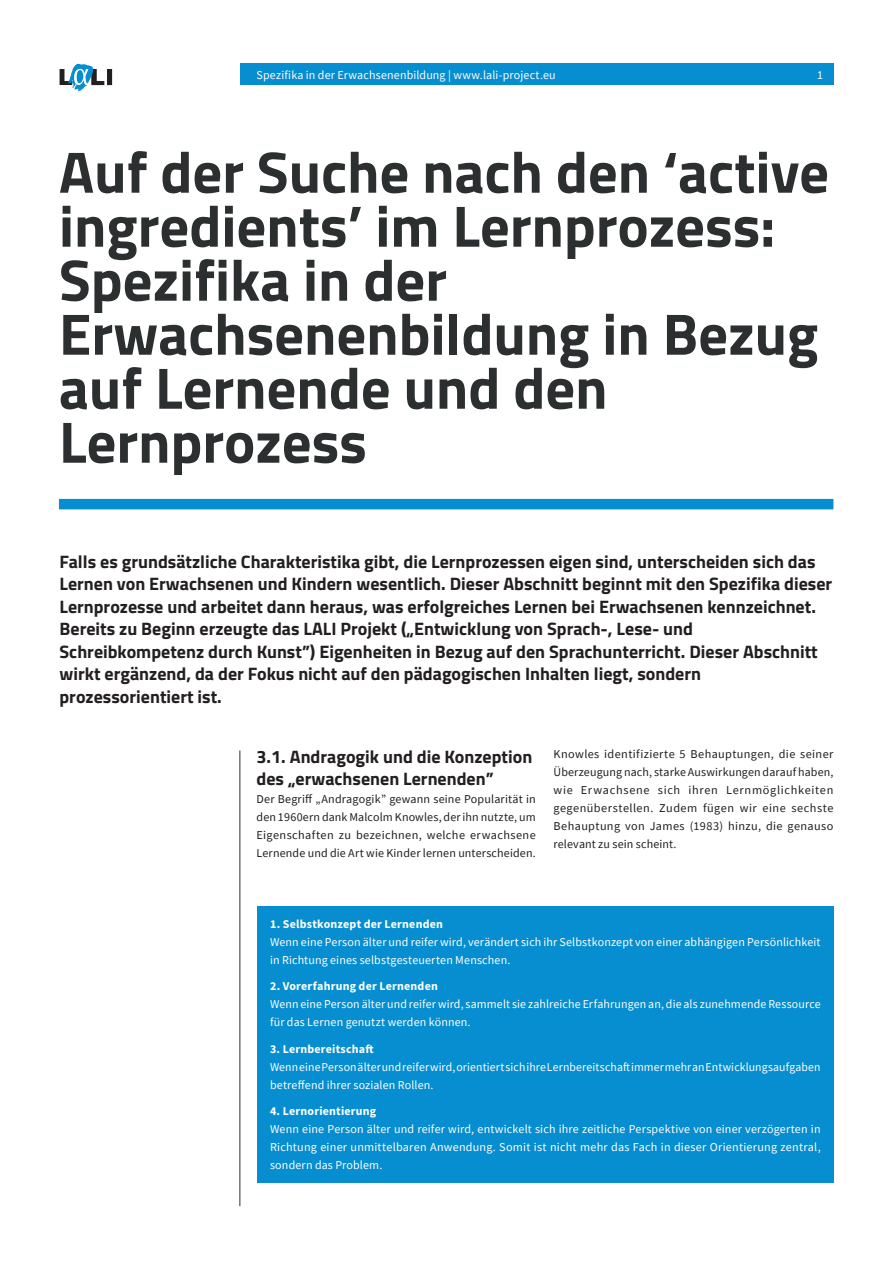
<style>
.page{position:relative;width:893px;height:1263px;background:#fff}
.page>*{position:absolute;margin:0;border:0;box-sizing:border-box;transform-origin:0 0}
.t1{font:700 58.5px/54px "Titillium";color:#2c2f30}
.t2{font:700 18px/22.5px "Titillium";color:#231f20}
.t3{font:12px/18px "Source Sans Pro";letter-spacing:.01em;color:#fff}
.t4{font:12px/18px "Source Sans Pro";letter-spacing:.015em;color:#231f20;text-align:justify}
.t5{font:700 12px "Source Sans Pro";letter-spacing:.015em;color:#fff}
</style>
<div class="page">
<div style="left:240px;top:64px;width:593px;height:21px;background:#068ed0"></div>
<svg style="left:60px;top:64px;width:52px;height:27px"></svg>
<div style="left:59px;top:499px;width:774px;height:10px;background:#068ed0"></div>
<hr style="left:239px;top:750px;width:1px;height:456px;background:#2c2f30">
<div style="left:257px;top:906px;width:576px;height:276px;background:#068ed0"></div>
<p class="t3" style="left:256px;top:66px;width:301px">Spezifika in der Erwachsenenbildung | www.lali-project.eu</p>
<p class="t3" style="left:817px;top:66px;width:7px">1</p>
<h1 class="t1" style="left:59px;top:142px;width:772px">Auf der Suche nach den ‘active ingredients’ im Lernprozess:<br>Spezifika in der<br>Erwachsenenbildung in Bezug auf Lernende und den<br>Lernprozess</h1>
<p class="t2" style="left:60px;top:549px;width:774px">Falls es grundsätzliche Charakteristika gibt, die Lernprozessen eigen sind, unterscheiden sich das Lernen von Erwachsenen und Kindern wesentlich. Dieser Abschnitt beginnt mit den Spezifika dieser Lernprozesse und arbeitet dann heraus, was erfolgreiches Lernen bei Erwachsenen kennzeichnet.<br>Bereits zu Beginn erzeugte das LALI Projekt („Entwicklung von Sprach-, Lese- und Schreibkompetenz durch Kunst”) Eigenheiten in Bezug auf den Sprachunterricht. Dieser Abschnitt wirkt ergänzend, da der Fokus nicht auf den pädagogischen Inhalten liegt, sondern prozessorientiert ist.</p>
<h2 class="t2" style="left:256px;top:744px;width:277px">3.1. Andragogik und die Konzeption des „erwachsenen Lernenden”</h2>
<p class="t4" style="left:256px;top:790px;width:281px">Der Begriff „Andragogik” gewann seine Popularität in den 1960ern dank Malcolm Knowles, der ihn nutzte, um Eigenschaften zu bezeichnen, welche erwachsene Lernende und die Art wie Kinder lernen unterscheiden.</p>
<p class="t4" style="left:554px;top:745px;width:281px">Knowles identifizierte 5 Behauptungen, die seiner Überzeugung nach, starke Auswirkungen darauf haben, wie Erwachsene sich ihren Lernmöglichkeiten gegenüberstellen. Zudem fügen wir eine sechste Behauptung von James (1983) hinzu, die genauso relevant zu sein scheint.</p>
<p class="t5" style="left:270px;top:916px;width:175px">1. Selbstkonzept der Lernenden</p>
<p class="t3" style="left:270px;top:933px;width:552px">Wenn eine Person älter und reifer wird, verändert sich ihr Selbstkonzept von einer abhängigen Persönlichkeit in Richtung eines selbstgesteuerten Menschen.</p>
<p class="t5" style="left:270px;top:979px;width:169px">2. Vorerfahrung der Lernenden</p>
<p class="t3" style="left:270px;top:995px;width:552px">Wenn eine Person älter und reifer wird, sammelt sie zahlreiche Erfahrungen an, die als zunehmende Ressource für das Lernen genutzt werden können.</p>
<p class="t5" style="left:270px;top:1041px;width:105px">3. Lernbereitschaft</p>
<p class="t3" style="left:270px;top:1058px;width:552px">Wenn eine Person älter und reifer wird, orientiert sich ihre Lernbereitschaft immer mehr an Entwicklungsaufgaben betreffend ihrer sozialen Rollen.</p>
<p class="t5" style="left:270px;top:1104px;width:108px">4. Lernorientierung</p>
<p class="t3" style="left:270px;top:1120px;width:552px;text-align:justify">Wenn eine Person älter und reifer wird, entwickelt sich ihre zeitliche Perspektive von einer verzögerten in Richtung einer unmittelbaren Anwendung. Somit ist nicht mehr das Fach in dieser Orientierung zentral, sondern das Problem.</p>
</div>
